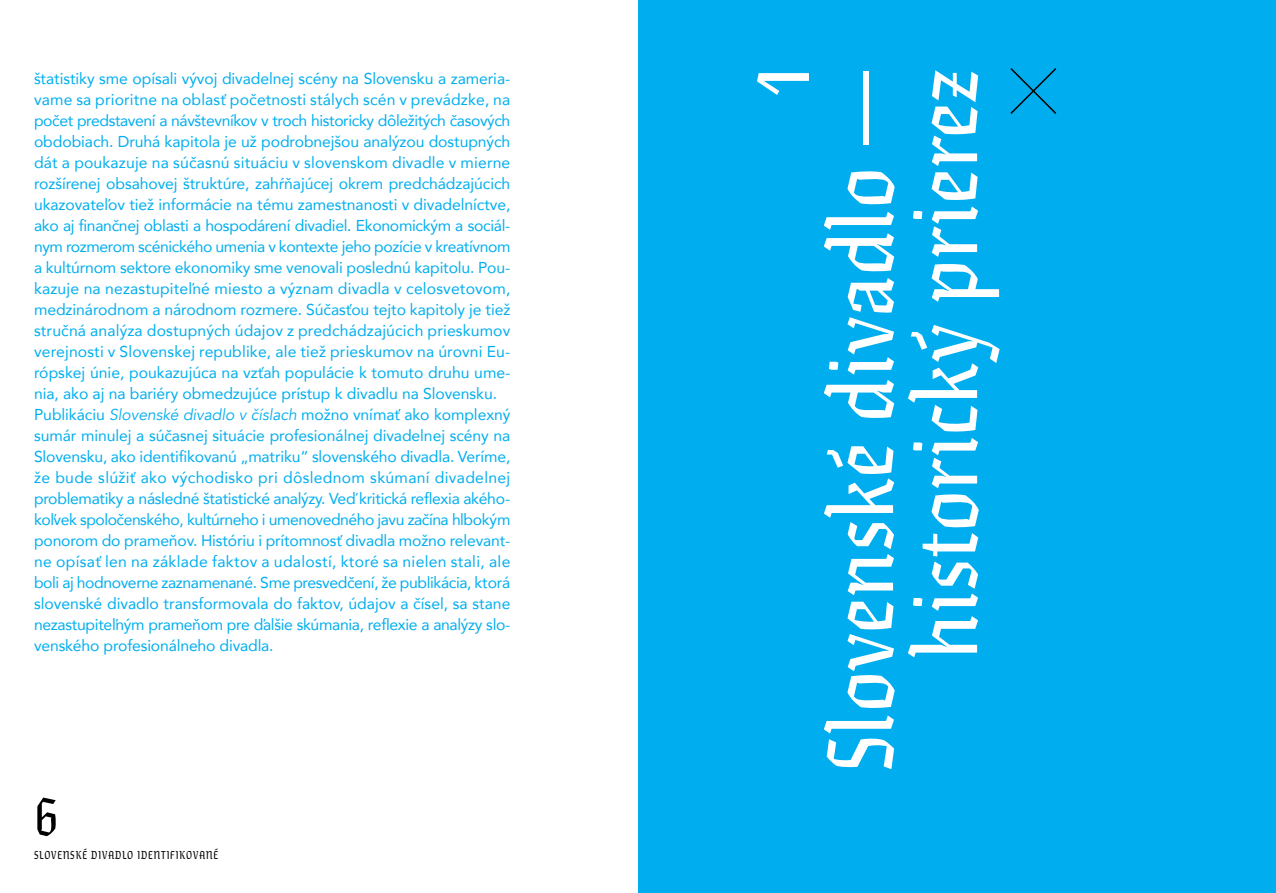
<style>
.page{position:relative;width:1276px;height:893px;background:#fff}
.page>*{position:absolute;margin:0;border:0;box-sizing:border-box;transform-origin:0 0}
.t1{font:97.5px/84px "Eskapade Fraktur";color:#fff;text-align:right}
.t2{font:55.8px "Eskapade Fraktur";color:#000}
.t3{font:15.75px/21px "Avenir";letter-spacing:-.005em;color:#00aeef}
.t4{font:12px "Eskapade Fraktur";letter-spacing:.05em;color:#000}
.s1{font-style:italic}
</style>
<div class="page">
<div style="left:638px;top:0;width:638px;height:893px;background:#00aeef"></div>
<svg style="left:1010px;top:68px;width:47px;height:46px"></svg>
<p class="t3" style="left:34px;top:68px;width:478px">štatistiky sme opísali vývoj divadelnej scény na Slovensku a zameria&shy;vame sa prioritne na oblasť početnosti stálych scén v prevádzke, na počet predstavení a návštevníkov v troch historicky dôležitých časových obdobiach. Druhá kapitola je už podrobnejšou analýzou dostupných dát a poukazuje na súčasnú situáciu v slovenskom divadle v mierne rozšírenej obsahovej štruktúre, zahŕňajúcej okrem predchádzajúcich ukazovateľov tiež informácie na tému zamestnanosti v divadelníctve, ako aj finančnej oblasti a hospodárení divadiel. Ekonomickým a sociál&shy;nym rozmerom scénického umenia v kontexte jeho pozície v kreatívnom a kultúrnom sektore ekonomiky sme venovali poslednú kapitolu. Pou&shy;kazuje na nezastupiteľné miesto a význam divadla v celosvetovom, medzinárodnom a národnom rozmere. Súčasťou tejto kapitoly je tiež stručná analýza dostupných údajov z predchádzajúcich prieskumov verejnosti v Slovenskej republike, ale tiež prieskumov na úrovni Eu&shy;rópskej únie, poukazujúca na vzťah populácie k tomuto druhu ume&shy;nia, ako aj na bariéry obmedzujúce prístup k divadlu na Slovensku.<br>Publikáciu <span class="s1">Slovenské divadlo v číslach</span> možno vnímať ako komplexný sumár minulej a súčasnej situácie profesionálnej divadelnej scény na Slovensku, ako identifikovanú „matriku“ slovenského divadla. Veríme, že bude slúžiť ako východisko pri dôslednom skúmaní divadelnej problematiky a následné štatistické analýzy. Veď kritická reflexia akého&shy;koľvek spoločenského, kultúrneho i umenovedného javu začína hlbokým ponorom do prameňov. Históriu i prítomnosť divadla možno relevant&shy;ne opísať len na základe faktov a udalostí, ktoré sa nielen stali, ale boli aj hodnoverne zaznamenané. Sme presvedčení, že publikácia, ktorá slovenské divadlo transformovala do faktov, údajov a čísel, sa stane nezastupiteľným prameňom pre ďalšie skúmania, reflexie a analýzy slo&shy;venského profesionálneho divadla.</p>
<h1 class="t1" style="left:728px;top:772px;width:705px;rotate:-90deg">1<br>Slovenské divadlo — historický prierez</h1>
<h2 class="t2" style="left:34px;top:776px;width:26px">6</h2>
<p class="t4" style="left:34px;top:846px;width:186px">SLOVENSKÉ DIVADLO IDENTIFIKOVANÉ</p>
</div>
